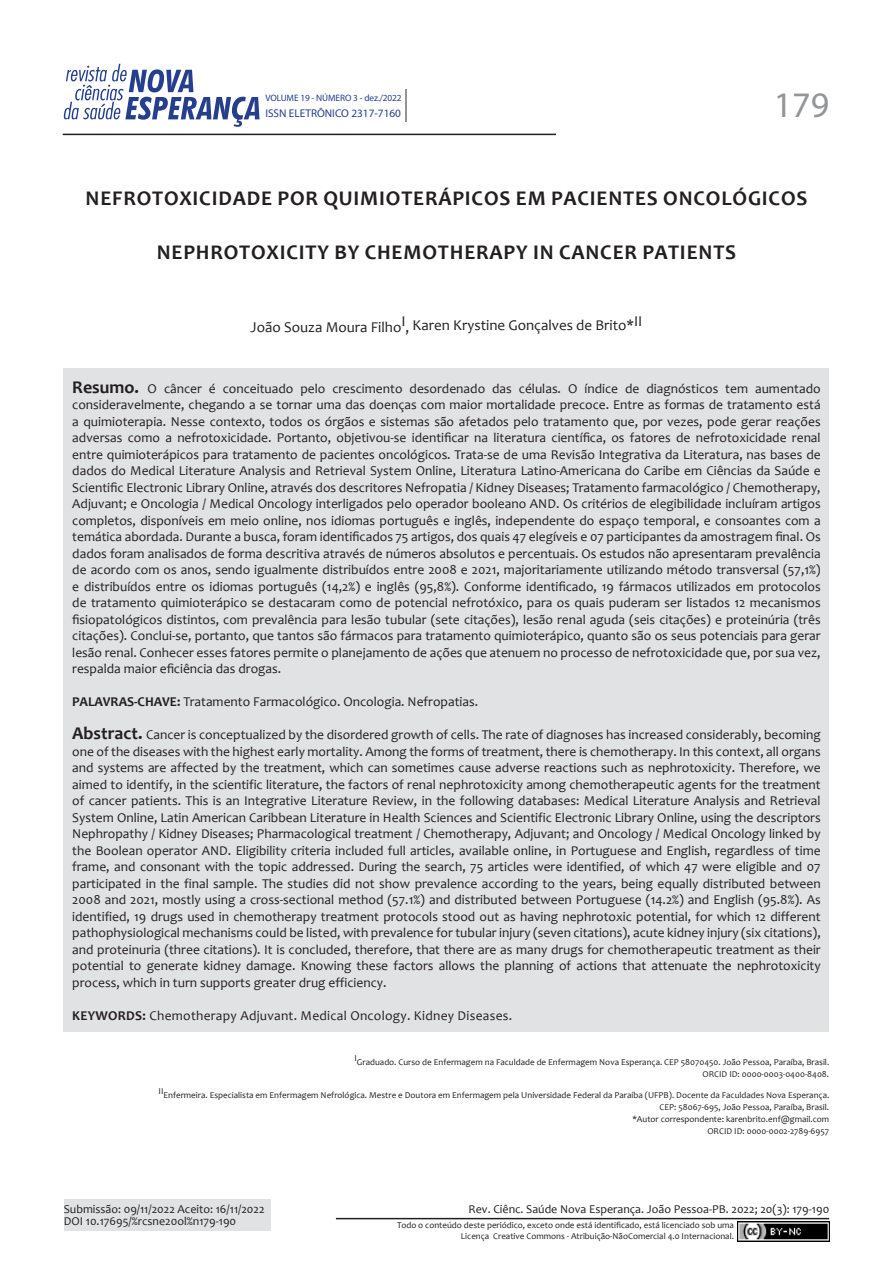
<style>
.page{position:relative;width:893px;height:1263px;background:#fff}
.page>*{position:absolute;margin:0;border:0;box-sizing:border-box;transform-origin:0 0}
.t1{font:36px "Myriad Pro";color:#939598}
.t2{font:700 21px "Candara";letter-spacing:.04em;color:#231f20}
.t3{font:15px "Candara";color:#231f20}
.t4{font:13.5px/16.5px "Candara";color:#231f20;text-align:justify}
.t5{font:13.5px "Candara";letter-spacing:.02em;color:#231f20}
.t6{font:12px "Candara";color:#231f20}
.t7{font:11.25px "Myriad Pro";color:#253f8e}
.t8{font:9.3px "Myriad Pro";letter-spacing:-.01em;color:#253f8e}
.t9{font:9px "Candara";color:#231f20}
.s1{font-weight:700;font-size:18px}
.s2{font-weight:700}
</style>
<div class="page">
<svg style="left:64px;top:64px;width:196px;height:63px"></svg>
<div style="left:64px;top:1199px;width:207px;height:32px;background:#e1e2e4"></div>
<div style="left:64px;top:368px;width:765px;height:663px;background:#e1e2e4"></div>
<hr style="left:405px;top:89px;width:2px;height:32px;background:#939598">
<img style="left:737px;top:1222px;width:92px;height:19px">
<hr style="left:336px;top:1218px;width:493px;height:1px;background:#231f20">
<hr style="left:63px;top:134px;width:493px;height:1px;background:#231f20">
<p class="t8" style="left:265px;top:92px;width:138px">VOLUME 19 - NÚMERO 3 - dez./2022</p>
<p class="t7" style="left:265px;top:107px;width:137px">ISSN ELETRÔNICO 2317-7160</p>
<p class="t1" style="left:774px;top:83px;width:57px">179</p>
<p class="t2" style="left:86px;top:185px;width:723px">NEFROTOXICIDADE POR QUIMIOTERÁPICOS EM PACIENTES ONCOLÓGICOS</p>
<p class="t2" style="left:157px;top:239px;width:581px">NEPHROTOXICITY BY CHEMOTHERAPY IN CANCER PATIENTS</p>
<p class="t3" style="left:251px;top:316px;width:393px">João Souza Moura FilhoI, Karen Krystine Gonçalves de Brito*II</p>
<p class="t4" style="left:72px;top:380px;width:750px"><span class="s1">Resumo.</span> O câncer é conceituado pelo crescimento desordenado das células. O índice de diagnósticos tem aumentado consideravelmente, chegando a se tornar uma das doenças com maior mortalidade precoce. Entre as formas de tratamento está a quimioterapia. Nesse contexto, todos os órgãos e sistemas são afetados pelo tratamento que, por vezes, pode gerar reações adversas como a nefrotoxicidade. Portanto, objetivou-se identificar na literatura científica, os fatores de nefrotoxicidade renal entre quimioterápicos para tratamento de pacientes oncológicos. Trata-se de uma Revisão Integrativa da Literatura, nas bases de dados do Medical Literature Analysis and Retrieval System Online, Literatura Latino-Americana do Caribe em Ciências da Saúde e Scientific Electronic Library Online, através dos descritores Nefropatia / Kidney Diseases; Tratamento farmacológico / Chemotherapy, Adjuvant; e Oncologia / Medical Oncology interligados pelo operador booleano AND. Os critérios de elegibilidade incluíram artigos completos, disponíveis em meio online, nos idiomas português e inglês, independente do espaço temporal, e consoantes com a temática abordada. Durante a busca, foram identificados 75 artigos, dos quais 47 elegíveis e 07 participantes da amostragem final. Os dados foram analisados de forma descritiva através de números absolutos e percentuais. Os estudos não apresentaram prevalência de acordo com os anos, sendo igualmente distribuídos entre 2008 e 2021, majoritariamente utilizando método transversal (57,1%) e distribuídos entre os idiomas português (14,2%) e inglês (95,8%). Conforme identificado, 19 fármacos utilizados em protocolos de tratamento quimioterápico se destacaram como de potencial nefrotóxico, para os quais puderam ser listados 12 mecanismos fisiopatológicos distintos, com prevalência para lesão tubular (sete citações), lesão renal aguda (seis citações) e proteinúria (três citações). Conclui-se, portanto, que tantos são fármacos para tratamento quimioterápico, quanto são os seus potenciais para gerar lesão renal. Conhecer esses fatores permite o planejamento de ações que atenuem no processo de nefrotoxicidade que, por sua vez, respalda maior eficiência das drogas.</p>
<p class="t4" style="left:72px;top:693px;width:407px"><span class="s2">PALAVRAS-CHAVE:</span> Tratamento Farmacológico. Oncologia. Nefropatias.</p>
<p class="t4" style="left:72px;top:726px;width:750px"><span class="s1">Abstract.</span> Cancer is conceptualized by the disordered growth of cells. The rate of diagnoses has increased considerably, becoming one of the diseases with the highest early mortality. Among the forms of treatment, there is chemotherapy. In this context, all organs and systems are affected by the treatment, which can sometimes cause adverse reactions such as nephrotoxicity. Therefore, we aimed to identify, in the scientific literature, the factors of renal nephrotoxicity among chemotherapeutic agents for the treatment of cancer patients. This is an Integrative Literature Review, in the following databases: Medical Literature Analysis and Retrieval System Online, Latin American Caribbean Literature in Health Sciences and Scientific Electronic Library Online, using the descriptors Nephropathy / Kidney Diseases; Pharmacological treatment / Chemotherapy, Adjuvant; and Oncology / Medical Oncology linked by the Boolean operator AND. Eligibility criteria included full articles, available online, in Portuguese and English, regardless of time frame, and consonant with the topic addressed. During the search, 75 articles were identified, of which 47 were eligible and 07 participated in the final sample. The studies did not show prevalence according to the years, being equally distributed between 2008 and 2021, mostly using a cross-sectional method (57.1%) and distributed between Portuguese (14.2%) and English (95.8%). As identified, 19 drugs used in chemotherapy treatment protocols stood out as having nephrotoxic potential, for which 12 different pathophysiological mechanisms could be listed, with prevalence for tubular injury (seven citations), acute kidney injury (six citations), and proteinuria (three citations). It is concluded, therefore, that there are as many drugs for chemotherapeutic treatment as their potential to generate kidney damage. Knowing these factors allows the planning of actions that attenuate the nephrotoxicity process, which in turn supports greater drug efficiency.</p>
<p class="t5" style="left:72px;top:1007px;width:441px"><span class="s2">KEYWORDS:</span> Chemotherapy Adjuvant. Medical Oncology. Kidney Diseases.</p>
<p class="t9" style="left:354px;top:1052px;width:4px">I</p>
<p class="t9" style="left:357px;top:1057px;width:474px">Graduado. Curso de Enfermagem na Faculdade de Enfermagem Nova Esperança. CEP 58070450. João Pessoa, Paraíba, Brasil.</p>
<p class="t9" style="left:702px;top:1069px;width:128px">ORCID ID: 0000-0003-0400-8408.</p>
<p class="t9" style="left:159px;top:1085px;width:6px">II</p>
<p class="t9" style="left:164px;top:1090px;width:667px">Enfermeira. Especialista em Enfermagem Nefrológica. Mestre e Doutora em Enfermagem pela Universidade Federal da Paraíba (UFPB). Docente da Faculdades Nova Esperança.</p>
<p class="t9" style="left:659px;top:1102px;width:171px">CEP: 58067-695, João Pessoa, Paraíba, Brasil.</p>
<p class="t9" style="left:632px;top:1114px;width:198px">*Autor correspondente: karenbrito.enf@gmail.com</p>
<p class="t9" style="left:707px;top:1126px;width:123px">ORCID ID: 0000-0002-2789-6957</p>
<p class="t6" style="left:64px;top:1202px;width:202px">Submissão: 09/11/2022 Aceito: 16/11/2022</p>
<p class="t6" style="left:64px;top:1214px;width:174px">DOI 10.17695/%rcsne20ol%n179-190</p>
<p class="t6" style="left:469px;top:1201px;width:362px">Rev. Ciênc. Saúde Nova Esperança. João Pessoa-PB. 2022; 20(3): 179-190</p>
<p class="t9" style="left:397px;top:1220px;width:338px">Todo o conteúdo deste periódico, exceto onde está identificado, está licenciado sob uma</p>
<p class="t9" style="left:461px;top:1230px;width:275px">Licença Creative Commons - Atribuição-NãoComercial 4.0 Internacional.</p>
</div>
